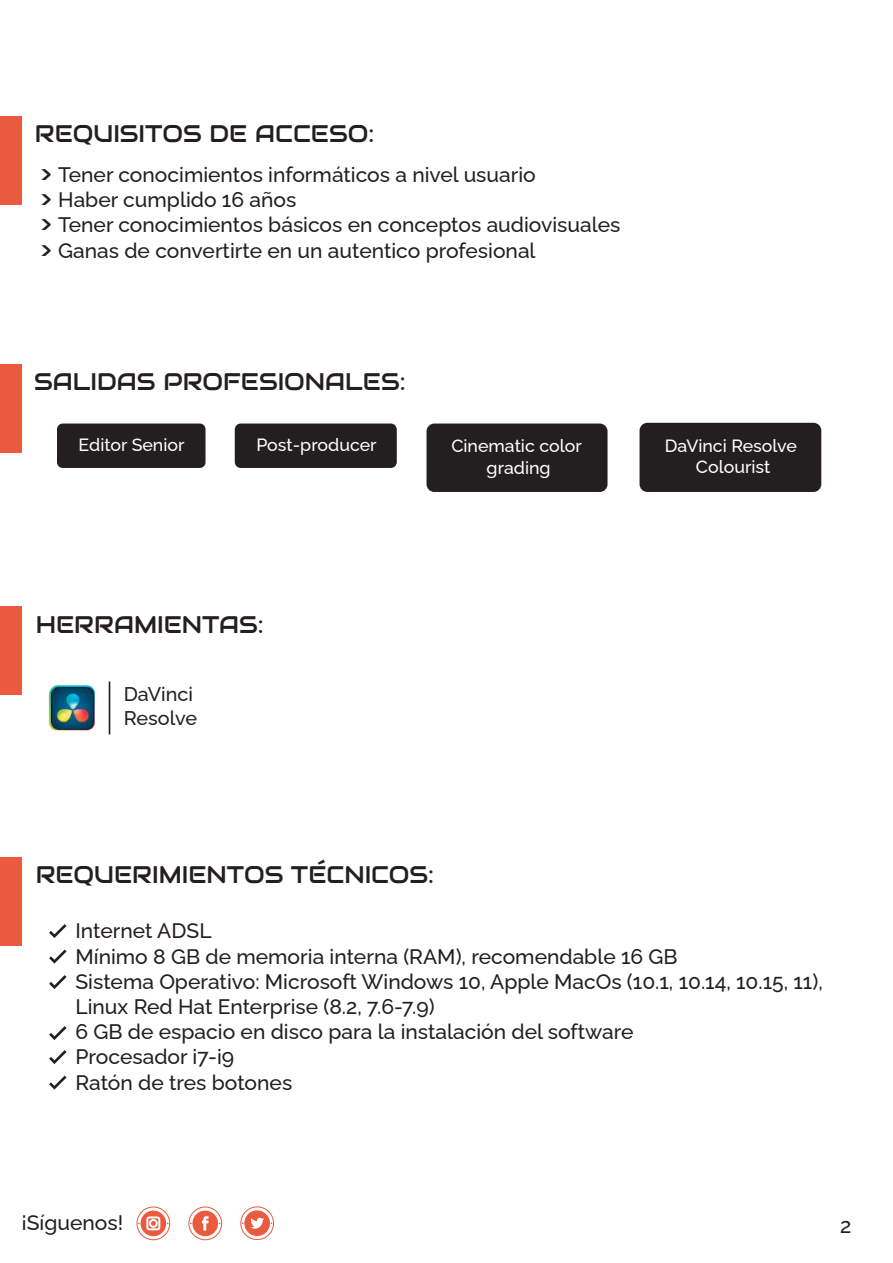
<style>
.page{position:relative;width:893px;height:1263px;background:#fff}
.page>*{position:absolute;margin:0;border:0;box-sizing:border-box;transform-origin:0 0}
.t1{font:24px "Audiowide";color:#231f20}
.t2{font:500 21px/25.2px "Raleway";color:#231f20}
.t3{font:500 19.8px/23.9px "Raleway";color:#231f20}
.t4{font:500 17.7px/21.3px "Raleway";color:#fff;text-align:center}
.s1{font-family:"Audiowide";font-weight:400}
</style>
<div class="page">
<img style="left:49px;top:685px;width:46px;height:45px">
<div style="left:0;top:116px;width:21px;height:88px;background:#e95a3f"></div>
<div style="left:0;top:365px;width:21px;height:88px;background:#e95a3f"></div>
<div style="left:0;top:857px;width:21px;height:88px;background:#e95a3f"></div>
<svg style="left:49px;top:924px;width:18px;height:14px"></svg>
<svg style="left:49px;top:949px;width:18px;height:14px"></svg>
<svg style="left:49px;top:975px;width:18px;height:14px"></svg>
<svg style="left:49px;top:1026px;width:18px;height:14px"></svg>
<div style="left:0;top:607px;width:21px;height:88px;background:#e95a3f"></div>
<hr style="left:109px;top:681px;width:1px;height:53px;background:#231f20">
<div style="left:192px;top:1210px;width:26px;height:26px;background:#e95a3f;border-radius:50%"></div>
<div style="left:189px;top:1207px;width:33px;height:33px;border:1px solid #e95a3f;border-radius:50%"></div>
<svg style="left:202px;top:1216px;width:7px;height:14px"></svg>
<div style="left:244px;top:1210px;width:26px;height:26px;background:#e95a3f;border-radius:50%"></div>
<div style="left:240px;top:1206px;width:34px;height:34px;border:1px solid #e95a3f;border-radius:50%"></div>
<svg style="left:250px;top:1218px;width:14px;height:11px"></svg>
<svg style="left:141px;top:1210px;width:25px;height:26px"></svg>
<div style="left:137px;top:1207px;width:33px;height:33px;border:1px solid #e95a3f;border-radius:50%"></div>
<svg style="left:147px;top:1216px;width:13px;height:14px"></svg>
<div style="left:57px;top:423px;width:149px;height:45px;background:#231f20;border-radius:6px"></div>
<svg style="left:49px;top:1050px;width:18px;height:14px"></svg>
<svg style="left:49px;top:1075px;width:18px;height:14px"></svg>
<div style="left:426px;top:423px;width:181px;height:69px;background:#231f20;border-radius:8px"></div>
<div style="left:639px;top:423px;width:182px;height:69px;background:#231f20;border-radius:8px"></div>
<div style="left:235px;top:423px;width:162px;height:45px;background:#231f20;border-radius:6px"></div>
<p class="t1" style="left:35px;top:118px;width:341px">REQUISITOS DE ACCESO:</p>
<p class="t2" style="left:40px;top:160px;width:582px"><span class="s1">&gt;</span> Tener conocimientos informáticos a nivel usuario<br><span class="s1">&gt;</span> Haber cumplido 16 años<br><span class="s1">&gt;</span> Tener conocimientos básicos en conceptos audiovisuales <span class="s1">&gt;</span> Ganas de convertirte en un autentico profesional</p>
<p class="t1" style="left:34px;top:367px;width:373px">SALIDAS PROFESIONALES:</p>
<p class="t4" style="left:79px;top:432px;width:107px">Editor Senior</p>
<p class="t4" style="left:451px;top:433px;width:132px">Cinematic color grading</p>
<p class="t4" style="left:665px;top:433px;width:134px">DaVinci Resolve<br>Colourist</p>
<p class="t4" style="left:256px;top:432px;width:122px">Post-producer</p>
<p class="t1" style="left:36px;top:609px;width:229px">HERRAMIENTAS:</p>
<p class="t3" style="left:124px;top:680px;width:75px">DaVinci<br>Resolve</p>
<p class="t1" style="left:36px;top:859px;width:400px">REQUERIMIENTOS TÉCNICOS:</p>
<p class="t2" style="left:76px;top:916px;width:749px">Internet ADSL<br>Mínimo 8 GB de memoria interna (RAM), recomendable 16 GB<br>Sistema Operativo: Microsoft Windows 10, Apple MacOs (10.1, 10.14, 10.15, 11), Linux Red Hat Enterprise (8.2, 7.6-7.9)<br>6 GB de espacio en disco para la instalación del software<br>Procesador i7-i9<br>Ratón de tres botones</p>
<p class="t2" style="left:21px;top:1208px;width:103px">¡Síguenos!</p>
<p class="t2" style="left:840px;top:1211px;width:13px">2</p>
</div>
